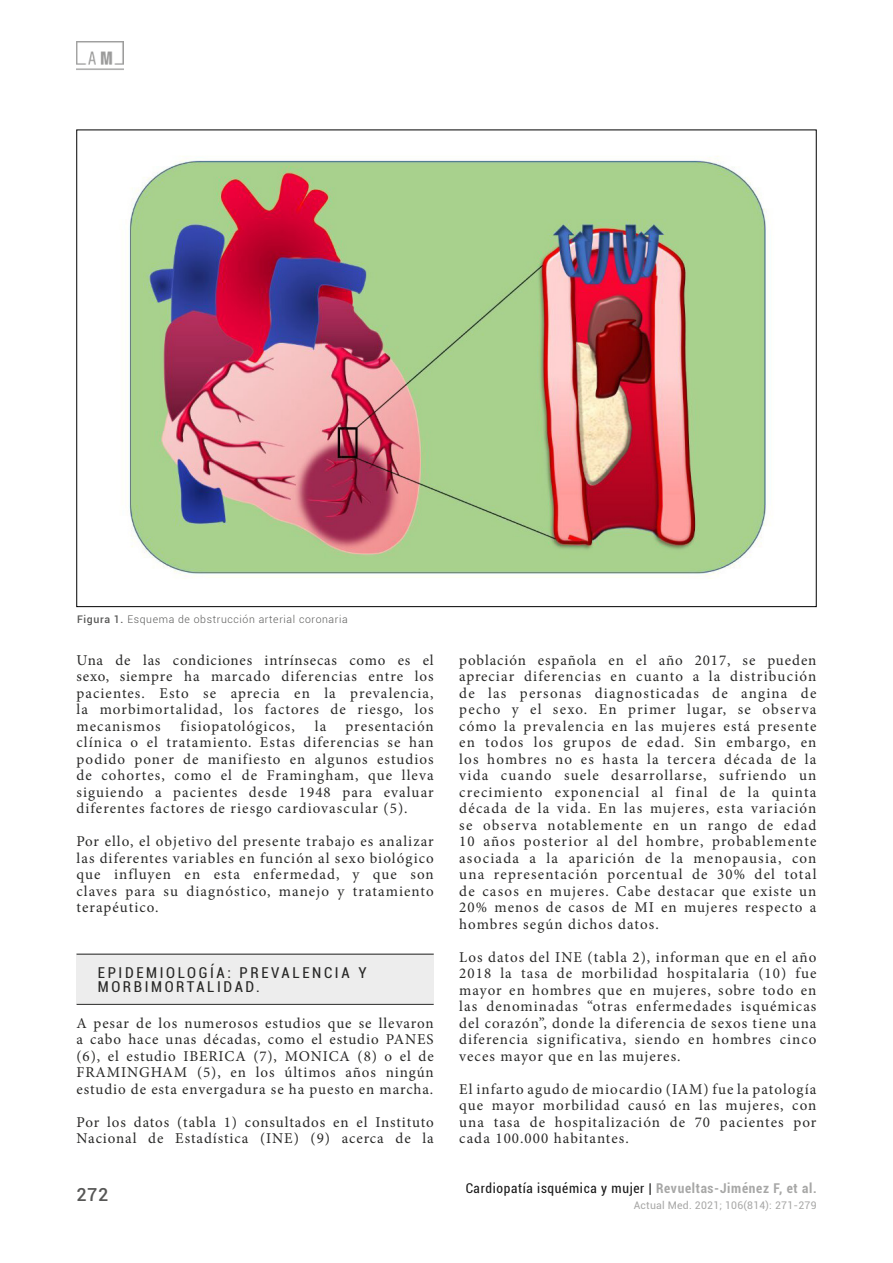
<style>
.page{position:relative;width:893px;height:1263px;background:#fff}
.page>*{position:absolute;margin:0;border:0;box-sizing:border-box;transform-origin:0 0}
.t1{font:500 18px "Roboto";color:#575756}
.AM{font:15px/16.5px "Minion Pro";letter-spacing:.065em;color:#282827;text-align:justify}
.Apartados{font:condensed 15px/13.5px "Roboto";letter-spacing:.175em;color:#282827}
.t2{font:condensed 13.5px "Roboto";letter-spacing:.05em;color:#000}
.t3{font:300 10.5px "Roboto";letter-spacing:.06em;color:#575756}
.t4{font:10.5px "Roboto";letter-spacing:.02em;color:#9d9d9c}
.s1{font-weight:500}
.s2{font-weight:700;color:#9d9d9c}
</style>
<div class="page">
<img style="left:77px;top:41px;width:46px;height:29px">
<div style="left:77px;top:954px;width:357px;height:50px;background:#ededed"></div>
<hr style="left:77px;top:954px;width:357px;height:1px;background:#282827">
<hr style="left:77px;top:1004px;width:357px;height:1px;background:#282827">
<img style="left:129px;top:156px;width:641px;height:423px">
<p class="t3" style="left:77px;top:612px;width:272px"><span class="s1">Figura 1.</span> Esquema de obstrucción arterial coronaria</p>
<p class="AM" style="left:77px;top:652px;width:359px">Una de las condiciones intrínsecas como es el sexo, siempre ha marcado diferencias entre los pacientes. Esto se aprecia en la prevalencia, la morbimortalidad, los factores de riesgo, los mecanismos</p>
<p class="AM" style="left:181px;top:718px;width:116px">fisiopatológicos,</p>
<p class="AM" style="left:315px;top:718px;width:13px">la</p>
<p class="AM" style="left:77px;top:718px;width:359px;text-indent:269px">presentación clínica o el tratamiento. Estas diferencias se han podido poner de manifiesto en algunos estudios de cohortes, como el de Framingham, que lleva siguiendo a pacientes desde 1948 para evaluar diferentes factores de riesgo cardiovascular (5).</p>
<p class="AM" style="left:77px;top:833px;width:359px">Por ello, el objetivo del presente trabajo es analizar las diferentes variables en función al sexo biológico que influyen en esta enfermedad, y que son claves para su diagnóstico, manejo y tratamiento terapéutico.</p>
<p class="Apartados" style="left:98px;top:966px;width:270px">EPIDEMIOLOGÍA: PREVALENCIA Y<br>MORBIMORTALIDAD.</p>
<p class="AM" style="left:77px;top:1015px;width:359px">A pesar de los numerosos estudios que se llevaron a cabo hace unas décadas, como el estudio PANES (6), el estudio IBERICA (7), MONICA (8) o el de FRAMINGHAM (5), en los últimos años ningún estudio de esta envergadura se ha puesto en marcha.</p>
<p class="AM" style="left:77px;top:1114px;width:359px">Por los datos (tabla 1) consultados en el Instituto<br>Nacional de Estadística (INE) (9) acerca de la</p>
<p class="t1" style="left:77px;top:1182px;width:33px">272</p>
<p class="AM" style="left:459px;top:652px;width:359px">población española en el año 2017, se pueden apreciar diferencias en cuanto a la distribución de las personas diagnosticadas de angina de pecho y el sexo. En primer lugar, se observa cómo la prevalencia en las mujeres está presente en todos los grupos de edad. Sin embargo, en los hombres no es hasta la tercera década de la vida cuando suele desarrollarse, sufriendo un crecimiento exponencial al final de la quinta década de la vida. En las mujeres, esta variación se observa notablemente en un rango de edad 10 años posterior al del hombre, probablemente asociada a la aparición de la menopausia, con una representación porcentual de 30% del total de casos en mujeres. Cabe destacar que existe un 20% menos de casos de MI en mujeres respecto a hombres según dichos datos.</p>
<p class="AM" style="left:459px;top:949px;width:359px">Los datos del INE (tabla 2), informan que en el año 2018 la tasa de morbilidad hospitalaria (10) fue mayor en hombres que en mujeres, sobre todo en las denominadas “otras enfermedades isquémicas del corazón”, donde la diferencia de sexos tiene una diferencia significativa, siendo en hombres cinco veces mayor que en las mujeres.</p>
<p class="AM" style="left:459px;top:1081px;width:359px">El infarto agudo de miocardio (IAM) fue la patología que mayor morbilidad causó en las mujeres, con una tasa de hospitalización de 70 pacientes por cada 100.000 habitantes.</p>
<p class="t2" style="left:465px;top:1178px;width:353px">Cardiopatía isquémica y mujer | <span class="s2">Revueltas-Jiménez F, et al.</span></p>
<p class="t4" style="left:634px;top:1198px;width:184px">Actual Med. 2021; 106(814): 271-279</p>
</div>
